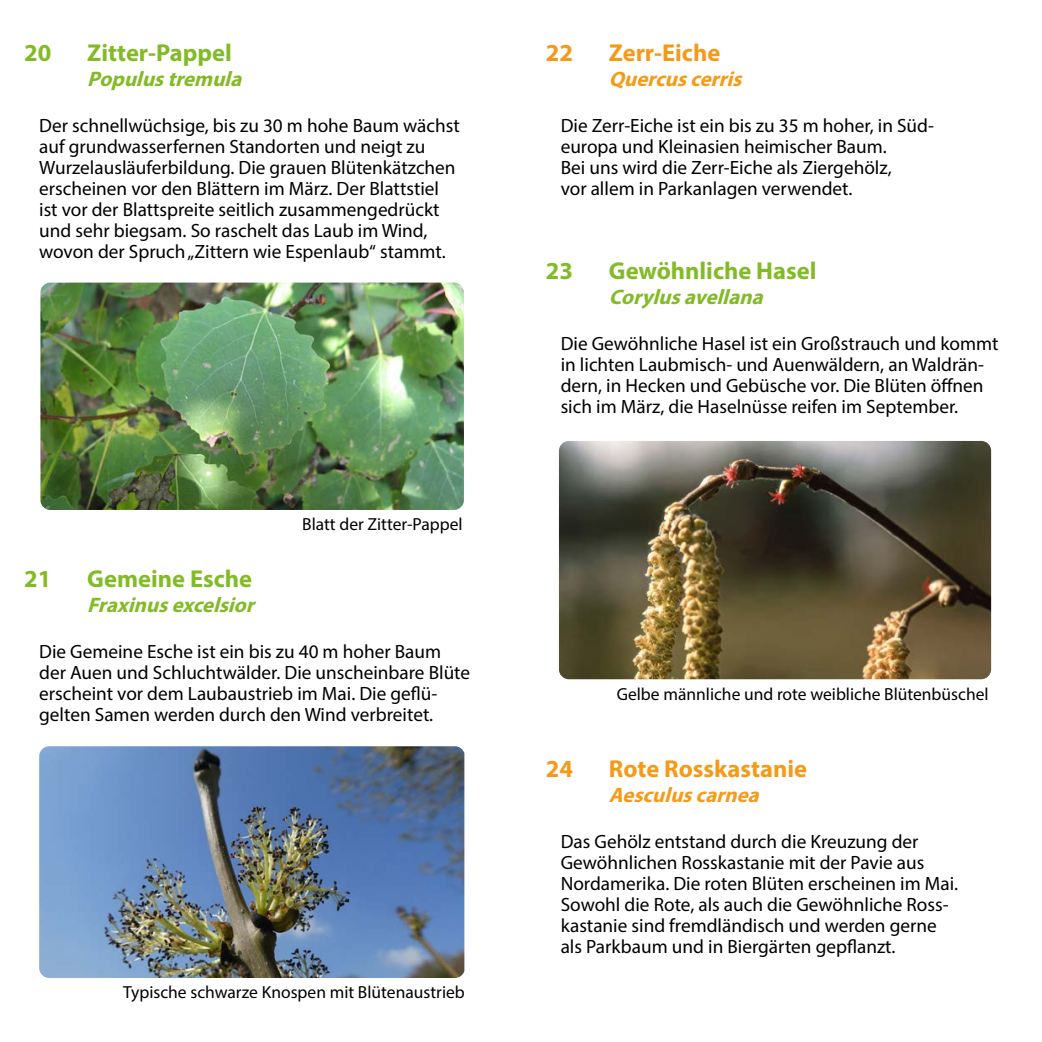
<style>
.page{position:relative;width:1042px;height:1042px;background:#fff}
.page>*{position:absolute;margin:0;border:0;box-sizing:border-box;transform-origin:0 0}
.t1{font:700 24.5px "Myriad Pro";color:#83bb26}
.t2{font:700 24.5px "Myriad Pro";color:#f59a18}
.t3{font:italic 700 21px "Myriad Pro";color:#83bb26}
.t4{font:italic 700 21px "Myriad Pro";color:#f59b1a}
.Fließtext{font:19.25px/21px "Myriad Pro";color:#000}
.t5{font:17.5px "Myriad Pro";color:#000}
</style>
<div class="page">
<img style="left:40px;top:283px;width:424px;height:227px">
<img style="left:39px;top:746px;width:425px;height:232px">
<img style="left:559px;top:441px;width:432px;height:238px">
<h3 class="t1" style="left:24px;top:36px;width:29px">20</h3>
<h3 class="t1" style="left:87px;top:36px;width:146px">Zitter-Pappel</h3>
<p class="t3" style="left:87px;top:65px;width:162px">Populustremula</p>
<p class="Fließtext" style="left:39px;top:114px;width:422px">Der schnellwüchsige, bis zu 30 m hohe Baum wächst auf grundwasserfernen Standorten und neigt zu Wurzelausläuferbildung. Die grauen Blütenkätzchen erscheinen vor den Blättern im März. Der Blattstiel ist vor der Blattspreite seitlich zusammengedrückt und sehr biegsam. So raschelt das Laub im Wind, wovon der Spruch „Zittern wie Espenlaub“ stammt.</p>
<p class="t5" style="left:302px;top:513px;width:162px">Blatt der Zitter-Pappel</p>
<h3 class="t1" style="left:24px;top:562px;width:29px">21</h3>
<h3 class="t1" style="left:87px;top:562px;width:166px">Gemeine Esche</h3>
<p class="t3" style="left:87px;top:591px;width:175px">Fraxinusexcelsior</p>
<p class="Fließtext" style="left:39px;top:640px;width:432px">Die Gemeine Esche ist ein bis zu 40 m hoher Baum der Auen und Schluchtwälder. Die unscheinbare Blüte erscheint vor dem Laubaustrieb im Mai. Die geflü&shy;gelten Samen werden durch den Wind verbreitet.</p>
<p class="t5" style="left:123px;top:981px;width:343px">Typische schwarze Knospen mit Blütenaustrieb</p>
<h3 class="t2" style="left:546px;top:36px;width:29px">22</h3>
<h3 class="t2" style="left:609px;top:36px;width:113px">Zerr-Eiche</h3>
<p class="t4" style="left:609px;top:65px;width:141px">Quercuscerris</p>
<p class="Fließtext" style="left:561px;top:114px;width:375px">Die Zerr-Eiche ist ein bis zu 35 m hoher, in Süd&shy;europa und Kleinasien heimischer Baum.<br>Bei uns wird die Zerr-Eiche als Ziergehölz,<br>vor allem in Parkanlagen verwendet.</p>
<h3 class="t1" style="left:546px;top:254px;width:29px">23</h3>
<h3 class="t1" style="left:609px;top:254px;width:209px">Gewöhnliche Hasel</h3>
<p class="t3" style="left:609px;top:283px;width:162px">Corylusavellana</p>
<p class="Fließtext" style="left:561px;top:332px;width:439px">Die Gewöhnliche Hasel ist ein Großstrauch und kommt in lichten Laubmisch- und Auenwäldern, an Waldrän&shy;dern, in Hecken und Gebüsche vor. Die Blüten öffnen sich im März, die Haselnüsse reifen im September.</p>
<p class="t5" style="left:617px;top:683px;width:373px">Gelbe männliche und rote weibliche Blütenbüschel</p>
<h3 class="t2" style="left:546px;top:752px;width:29px">24</h3>
<h3 class="t2" style="left:609px;top:752px;width:200px">Rote Rosskastanie</h3>
<p class="t4" style="left:609px;top:781px;width:158px">Aesculuscarnea</p>
<p class="Fließtext" style="left:561px;top:830px;width:399px">Das Gehölz entstand durch die Kreuzung der Gewöhnlichen Rosskastanie mit der Pavie aus Nordamerika. Die roten Blüten erscheinen im Mai.<br>Sowohl die Rote, als auch die Gewöhnliche Ross&shy;kastanie sind fremdländisch und werden gerne als Parkbaum und in Biergärten gepflanzt.</p>
</div>
